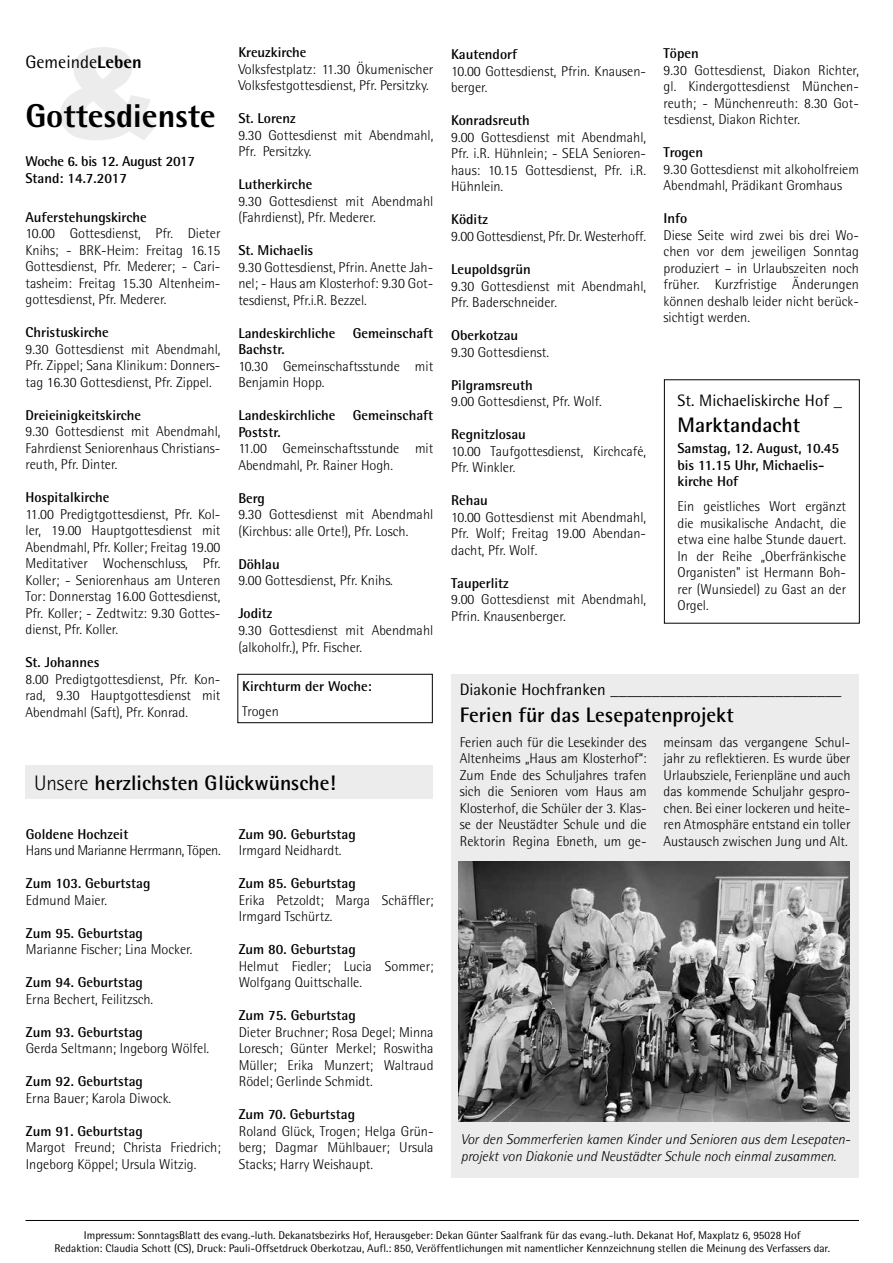
<style>
.page{position:relative;width:893px;height:1263px;background:#fff}
.page>*{position:absolute;margin:0;border:0;box-sizing:border-box;transform-origin:0 0}
.t1{font:900 126px "Arial";color:#ececec}
.t2{font:800 33px "Rotis Semi Sans";color:#000}
.t3{font:700 21px "Rotis Semi Sans";color:#000}
.t4{font:18px "Rotis Semi Sans";color:#000}
.t5{font:16.5px "Rotis Semi Sans";color:#000}
.t6{font:300 14.25px/16.5px "Rotis Semi Sans";color:#000;text-align:justify}
.t7{font:700 14.25px/16.5px "Rotis Semi Sans";color:#000}
.t8{font:italic 300 14.25px/16.5px "Rotis Semi Sans";color:#000}
.t9{font:700 14.25px/16.5px "Rotis Semi Sans";letter-spacing:-.02em;color:#000}
.t10{font:300 14.25px "Rotis Semi Sans";letter-spacing:-.02em;color:#000}
.t11{font:11.25px/12.8px "Rotis Semi Sans";color:#000;text-align:center}
.s1{font-weight:800}
.s2{font-weight:300}
</style>
<div class="page">
<hr style="left:26px;top:1220px;width:833px;height:1px;background:#000">
<div style="left:26px;top:766px;width:407px;height:33px;background:#ececec"></div>
<div style="left:238px;top:674px;width:195px;height:49px;border:1px solid #000"></div>
<div style="left:451px;top:674px;width:408px;height:503px;background:#ececec"></div>
<img style="left:459px;top:862px;width:390px;height:260px">
<div style="left:664px;top:379px;width:196px;height:244px;border:1px solid #000"></div>
<h1 class="t1" style="left:51px;top:2px;width:114px">&amp;</h1>
<p class="t7" style="left:238px;top:44px;width:70px">Kreuzkirche</p>
<p class="t6" style="left:238px;top:61px;width:196px">Volksfestplatz: 11.30 Ökumenischer<br>Volksfestgottesdienst, Pfr. Persitzky.</p>
<p class="t7" style="left:238px;top:110px;width:59px">St. Lorenz</p>
<p class="t6" style="left:238px;top:127px;width:196px">9.30 Gottesdienst mit Abendmahl,<br>Pfr. Persitzky.</p>
<p class="t7" style="left:238px;top:176px;width:75px">Lutherkirche</p>
<p class="t6" style="left:238px;top:193px;width:196px">9.30 Gottesdienst mit Abendmahl (Fahrdienst), Pfr. Mederer.</p>
<p class="t7" style="left:238px;top:242px;width:76px">St. Michaelis</p>
<p class="t6" style="left:238px;top:259px;width:196px">9.30 Gottesdienst, Pfrin. Anette Jah&shy;nel; - Haus am Klosterhof: 9.30 Got&shy;tesdienst, Pfr.i.R. Bezzel.</p>
<p class="t7" style="left:238px;top:325px;width:196px">Landeskirchliche Gemeinschaft<br>Bachstr.</p>
<p class="t6" style="left:238px;top:358px;width:196px">10.30 Gemeinschaftsstunde mit<br>Benjamin Hopp.</p>
<p class="t7" style="left:238px;top:407px;width:196px">Landeskirchliche Gemeinschaft<br>Poststr.</p>
<p class="t6" style="left:238px;top:440px;width:196px">11.00 Gemeinschaftsstunde mit<br>Abendmahl, Pr. Rainer Hogh.</p>
<p class="t7" style="left:238px;top:490px;width:28px">Berg</p>
<p class="t6" style="left:238px;top:506px;width:196px">9.30 Gottesdienst mit Abendmahl (Kirchbus: alle Orte!), Pfr. Losch.</p>
<p class="t7" style="left:238px;top:556px;width:43px">Döhlau</p>
<p class="t6" style="left:238px;top:572px;width:156px">9.00 Gottesdienst, Pfr. Knihs.</p>
<p class="t7" style="left:238px;top:605px;width:36px">Joditz</p>
<p class="t6" style="left:238px;top:622px;width:196px">9.30 Gottesdienst mit Abendmahl (alkoholfr.), Pfr. Fischer.</p>
<p class="t7" style="left:664px;top:45px;width:37px">Töpen</p>
<p class="t6" style="left:664px;top:61px;width:197px">9.30 Gottesdienst, Diakon Richter, gl. Kindergottesdienst München&shy;reuth; - Münchenreuth: 8.30 Got&shy;tesdienst, Diakon Richter.</p>
<p class="t7" style="left:664px;top:144px;width:41px">Trogen</p>
<p class="t6" style="left:664px;top:160px;width:197px">9.30 Gottesdienst mit alkoholfreiem<br>Abendmahl, Prädikant Gromhaus</p>
<p class="t7" style="left:664px;top:210px;width:25px">Info</p>
<p class="t6" style="left:664px;top:226px;width:197px">Diese Seite wird zwei bis drei Wo&shy;chen vor dem jeweiligen Sonntag produziert – in Urlaubszeiten noch früher. Kurzfristige Änderungen können deshalb leider nicht berück&shy;sichtigt werden.</p>
<p class="t7" style="left:451px;top:46px;width:68px">Kautendorf</p>
<p class="t6" style="left:451px;top:63px;width:196px">10.00 Gottesdienst, Pfrin. Knausen&shy;berger.</p>
<p class="t7" style="left:451px;top:112px;width:80px">Konradsreuth</p>
<p class="t6" style="left:451px;top:129px;width:196px">9.00 Gottesdienst mit Abendmahl, Pfr. i.R. Hühnlein; - SELA Senioren&shy;haus: 10.15 Gottesdienst, Pfr. i.R.<br>Hühnlein.</p>
<p class="t7" style="left:451px;top:211px;width:38px">Köditz</p>
<p class="t6" style="left:451px;top:228px;width:196px">9.00 Gottesdienst, Pfr. Dr. Westerhoff.</p>
<p class="t7" style="left:451px;top:261px;width:81px">Leupoldsgrün</p>
<p class="t6" style="left:451px;top:277px;width:196px">9.30 Gottesdienst mit Abendmahl,<br>Pfr. Baderschneider.</p>
<p class="t7" style="left:451px;top:327px;width:69px">Oberkotzau</p>
<p class="t6" style="left:451px;top:343px;width:99px">9.30 Gottesdienst.</p>
<p class="t7" style="left:451px;top:376px;width:83px">Pilgramsreuth</p>
<p class="t6" style="left:451px;top:393px;width:152px">9.00 Gottesdienst, Pfr. Wolf.</p>
<p class="t7" style="left:451px;top:426px;width:76px">Regnitzlosau</p>
<p class="t6" style="left:451px;top:442px;width:196px">10.00 Taufgottesdienst, Kirchcafé,<br>Pfr. Winkler.</p>
<p class="t7" style="left:451px;top:492px;width:38px">Rehau</p>
<p class="t6" style="left:451px;top:508px;width:196px">10.00 Gottesdienst mit Abendmahl, Pfr. Wolf; Freitag 19.00 Abendan&shy;dacht, Pfr. Wolf.</p>
<p class="t7" style="left:451px;top:574px;width:59px">Tauperlitz</p>
<p class="t6" style="left:451px;top:591px;width:196px">9.00 Gottesdienst mit Abendmahl,<br>Pfrin. Knausenberger.</p>
<p class="t4" style="left:26px;top:51px;width:118px">Gemeinde<span class="s1">Leben</span></p>
<h2 class="t2" style="left:26px;top:95px;width:192px">Gottesdienste</h2>
<p class="t9" style="left:26px;top:153px;width:171px">Woche 6. bis 12. August 2017<br>Stand: 14.7.2017</p>
<p class="t7" style="left:26px;top:208px;width:123px">Auferstehungskirche</p>
<p class="t6" style="left:26px;top:225px;width:196px">10.00 Gottesdienst, Pfr. Dieter Knihs; - BRK-Heim: Freitag 16.15<br>Gottesdienst, Pfr. Mederer; - Cari&shy;tasheim: Freitag 15.30 Altenheim&shy;gottesdienst, Pfr. Mederer.</p>
<p class="t7" style="left:26px;top:324px;width:85px">Christuskirche</p>
<p class="t6" style="left:26px;top:340px;width:196px">9.30 Gottesdienst mit Abendmahl, Pfr. Zippel; Sana Klinikum: Donners&shy;tag 16.30 Gottesdienst, Pfr. Zippel.</p>
<p class="t7" style="left:26px;top:406px;width:117px">Dreieinigkeitskirche</p>
<p class="t6" style="left:26px;top:423px;width:196px">9.30 Gottesdienst mit Abendmahl, Fahrdienst Seniorenhaus Christians&shy;reuth, Pfr. Dinter.</p>
<p class="t7" style="left:26px;top:489px;width:85px">Hospitalkirche</p>
<p class="t6" style="left:26px;top:505px;width:196px">11.00 Predigtgottesdienst, Pfr. Kol&shy;ler, 19.00 Hauptgottesdienst mit Abendmahl, Pfr. Koller; Freitag 19.00<br>Meditativer Wochenschluss, Pfr.<br>Koller; - Seniorenhaus am Unteren Tor: Donnerstag 16.00 Gottesdienst, Pfr. Koller; - Zedtwitz: 9.30 Gottes&shy;dienst, Pfr. Koller.</p>
<p class="t7" style="left:26px;top:654px;width:75px">St. Johannes</p>
<p class="t6" style="left:26px;top:670px;width:196px">8.00 Predigtgottesdienst, Pfr. Kon&shy;rad, 9.30 Hauptgottesdienst mit Abendmahl (Saft), Pfr. Konrad.</p>
<p class="t5" style="left:677px;top:390px;width:166px">St. Michaeliskirche Hof _</p>
<h3 class="t3" style="left:677px;top:412px;width:124px">Marktandacht</h3>
<p class="t7" style="left:677px;top:440px;width:163px">Samstag, 12. August, 10.45 bis 11.15 Uhr, Michaelis&shy;kirche Hof</p>
<p class="t6" style="left:677px;top:498px;width:170px">Ein geistliches Wort ergänzt die musikalische Andacht, die etwa eine halbe Stunde dauert.<br>In der Reihe „Oberfränkische Organisten" ist Hermann Boh&shy;rer (Wunsiedel) zu Gast an der Orgel.</p>
<p class="t7" style="left:242px;top:678px;width:131px">Kirchturm der Woche:</p>
<p class="t6" style="left:242px;top:703px;width:38px">Trogen</p>
<p class="t5" style="left:460px;top:680px;width:383px">Diakonie Hochfranken ____________________________</p>
<h3 class="t3" style="left:460px;top:702px;width:275px">Ferien für das Lesepatenprojekt</h3>
<p class="t6" style="left:460px;top:734px;width:188px">Ferien auch für die Lesekinder des Altenheims „Haus am Klosterhof“:<br>Zum Ende des Schuljahres trafen sich die Senioren vom Haus am Klosterhof, die Schüler der 3. Klas&shy;se der Neustädter Schule und die Rektorin Regina Ebneth, um ge-</p>
<p class="t6" style="left:664px;top:734px;width:188px">meinsam das vergangene Schul&shy;jahr zu reflektieren. Es wurde über Urlaubsziele, Ferienpläne und auch das kommende Schuljahr gespro&shy;chen. Bei einer lockeren und heite&shy;ren Atmosphäre entstand ein toller Austausch zwischen Jung und Alt.</p>
<h3 class="t3" style="left:34px;top:770px;width:303px"><span class="s2">Unsere</span> herzlichsten Glückwünsche!</h3>
<p class="t7" style="left:239px;top:825px;width:119px">Zum 90. Geburtstag</p>
<p class="t6" style="left:239px;top:842px;width:104px">Irmgard Neidhardt.</p>
<p class="t7" style="left:239px;top:875px;width:119px">Zum 85. Geburtstag</p>
<p class="t6" style="left:239px;top:891px;width:196px">Erika Petzoldt; Marga Schäffler;<br>Irmgard Tschürtz.</p>
<p class="t7" style="left:239px;top:941px;width:119px">Zum 80. Geburtstag</p>
<p class="t6" style="left:239px;top:957px;width:196px">Helmut Fiedler; Lucia Sommer;<br>Wolfgang Quittschalle.</p>
<p class="t7" style="left:239px;top:1007px;width:119px">Zum 75. Geburtstag</p>
<p class="t6" style="left:239px;top:1023px;width:196px">Dieter Bruchner; Rosa Degel; Minna Loresch; Günter Merkel; Roswitha Müller; Erika Munzert; Waltraud Rödel; Gerlinde Schmidt.</p>
<p class="t7" style="left:239px;top:1106px;width:118px">Zum 70. Geburtstag</p>
<p class="t6" style="left:239px;top:1122px;width:196px">Roland Glück, Trogen; Helga Grün&shy;berg; Dagmar Mühlbauer; Ursula Stacks; Harry Weishaupt.</p>
<p class="t8" style="left:461px;top:1131px;width:391px">Vor den Sommerferien kamen Kinder und Senioren aus dem Lesepaten&shy;projekt von Diakonie und Neustädter Schule noch einmal zusammen.</p>
<p class="t7" style="left:26px;top:825px;width:104px">Goldene Hochzeit</p>
<p class="t10" style="left:26px;top:842px;width:196px">Hans und Marianne Herrmann, Töpen.</p>
<p class="t7" style="left:26px;top:875px;width:126px">Zum 103. Geburtstag</p>
<p class="t6" style="left:26px;top:892px;width:83px">Edmund Maier.</p>
<p class="t7" style="left:26px;top:924px;width:119px">Zum 95. Geburtstag</p>
<p class="t6" style="left:26px;top:941px;width:168px">Marianne Fischer; Lina Mocker.</p>
<p class="t7" style="left:26px;top:974px;width:119px">Zum 94. Geburtstag</p>
<p class="t6" style="left:26px;top:991px;width:129px">Erna Bechert, Feilitzsch.</p>
<p class="t7" style="left:26px;top:1023px;width:119px">Zum 93. Geburtstag</p>
<p class="t6" style="left:26px;top:1040px;width:185px">Gerda Seltmann; Ingeborg Wölfel.</p>
<p class="t7" style="left:26px;top:1073px;width:119px">Zum 92. Geburtstag</p>
<p class="t6" style="left:26px;top:1090px;width:147px">Erna Bauer; Karola Diwock.</p>
<p class="t7" style="left:26px;top:1122px;width:118px">Zum 91. Geburtstag</p>
<p class="t6" style="left:26px;top:1139px;width:196px">Margot Freund; Christa Friedrich;<br>Ingeborg Köppel; Ursula Witzig.</p>
<p class="t11" style="left:55px;top:1229px;width:777px">Impressum: SonntagsBlatt des evang.-luth. Dekanatsbezirks Hof, Herausgeber: Dekan Günter Saalfrank für das evang.-luth. Dekanat Hof, Maxplatz 6, 95028 Hof<br>Redaktion: Claudia Schott (CS), Druck: Pauli-Offsetdruck Oberkotzau, Aufl.: 850, Veröffentlichungen mit namentlicher Kennzeichnung stellen die Meinung des Verfassers dar.</p>
</div>
